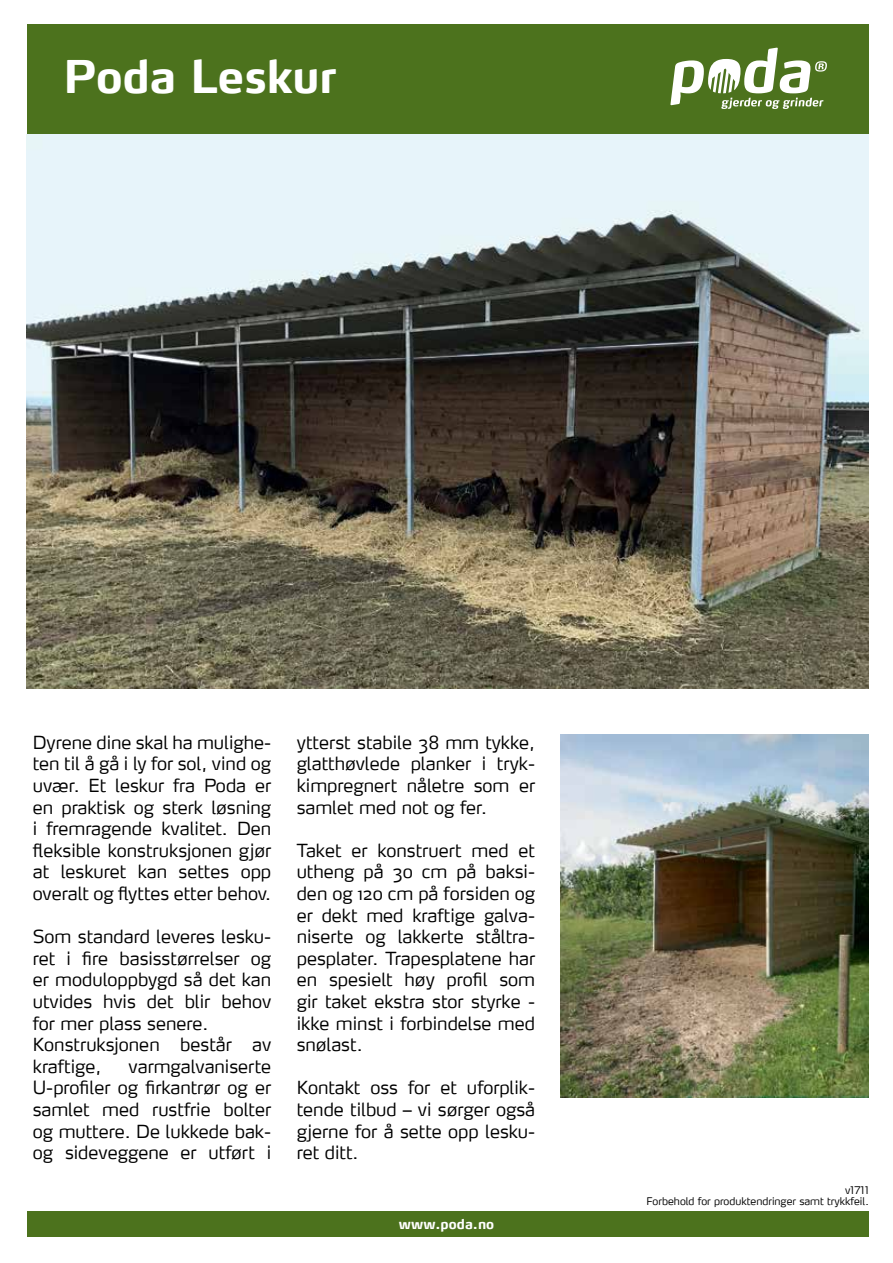
<style>
.page{position:relative;width:893px;height:1263px;background:#fff}
.page>*{position:absolute;margin:0;border:0;box-sizing:border-box;transform-origin:0 0}
.t1{font:700 45px "Max";color:#fff}
.t2{font:300 18px/21.6px "Max";color:#000;text-align:justify}
.t3{font:700 13.5px "Max";letter-spacing:.005em;color:#fff}
.t4{font:300 10.5px "Max";color:#000}
.t5{font:300 10.5px "Max LF";letter-spacing:.025em;color:#000}
</style>
<div class="page">
<div style="left:27px;top:24px;width:842px;height:110px;background:#4c721d"></div>
<svg style="left:670px;top:48px;width:157px;height:61px"></svg>
<div style="left:27px;top:1211px;width:842px;height:26px;background:#4c721d"></div>
<img style="left:27px;top:134px;width:842px;height:555px">
<img style="left:561px;top:735px;width:308px;height:362px">
<h1 class="t1" style="left:63px;top:49px;width:275px">Poda Leskur</h1>
<p class="t2" style="left:33px;top:731px;width:240px">Dyrene dine skal ha mulighe&shy;ten til å gå i ly for sol, vind og uvær. Et leskur fra Poda er en praktisk og sterk løsning i fremragende kvalitet. Den fleksible konstruksjonen gjør at leskuret kan settes opp overalt og flyttes etter behov.</p>
<p class="t2" style="left:33px;top:926px;width:240px;text-align:left">Som standard leveres lesku&shy;ret i fire basisstørrelser og er moduloppbygd så det kan utvides hvis det blir behov for mer plass senere.<br>Konstruksjonen består av kraftige,</p>
<p class="t2" style="left:33px;top:1055px;width:240px;text-indent:96px">varmgalvaniserte U-profiler og firkantrør og er samlet med rustfrie bolter og muttere. De lukkede bak&shy;og sideveggene er utført i</p>
<p class="t2" style="left:297px;top:731px;width:240px">ytterst stabile 38 mm tykke, glatthøvlede planker i tryk&shy;kimpregnert nåletre som er samlet med not og fer.</p>
<p class="t2" style="left:297px;top:839px;width:240px">Taket er konstruert med et utheng på 30 cm på baksi&shy;den og 120 cm på forsiden og er dekt med kraftige galva&shy;niserte og lakkerte ståltra&shy;pesplater. Trapesplatene har en spesielt høy profil som gir taket ekstra stor styrke - ikke minst i forbindelse med snølast.</p>
<p class="t2" style="left:297px;top:1077px;width:240px">Kontakt oss for et uforplik&shy;tende tilbud – vi sørger også gjerne for å sette opp lesku&shy;ret ditt.</p>
<p class="t3" style="left:399px;top:1215px;width:97px">www.poda.no</p>
<p class="t5" style="left:845px;top:1183px;width:25px">v1711</p>
<p class="t4" style="left:647px;top:1194px;width:224px">Forbehold for produktendringer samt trykkfeil.</p>
</div>
